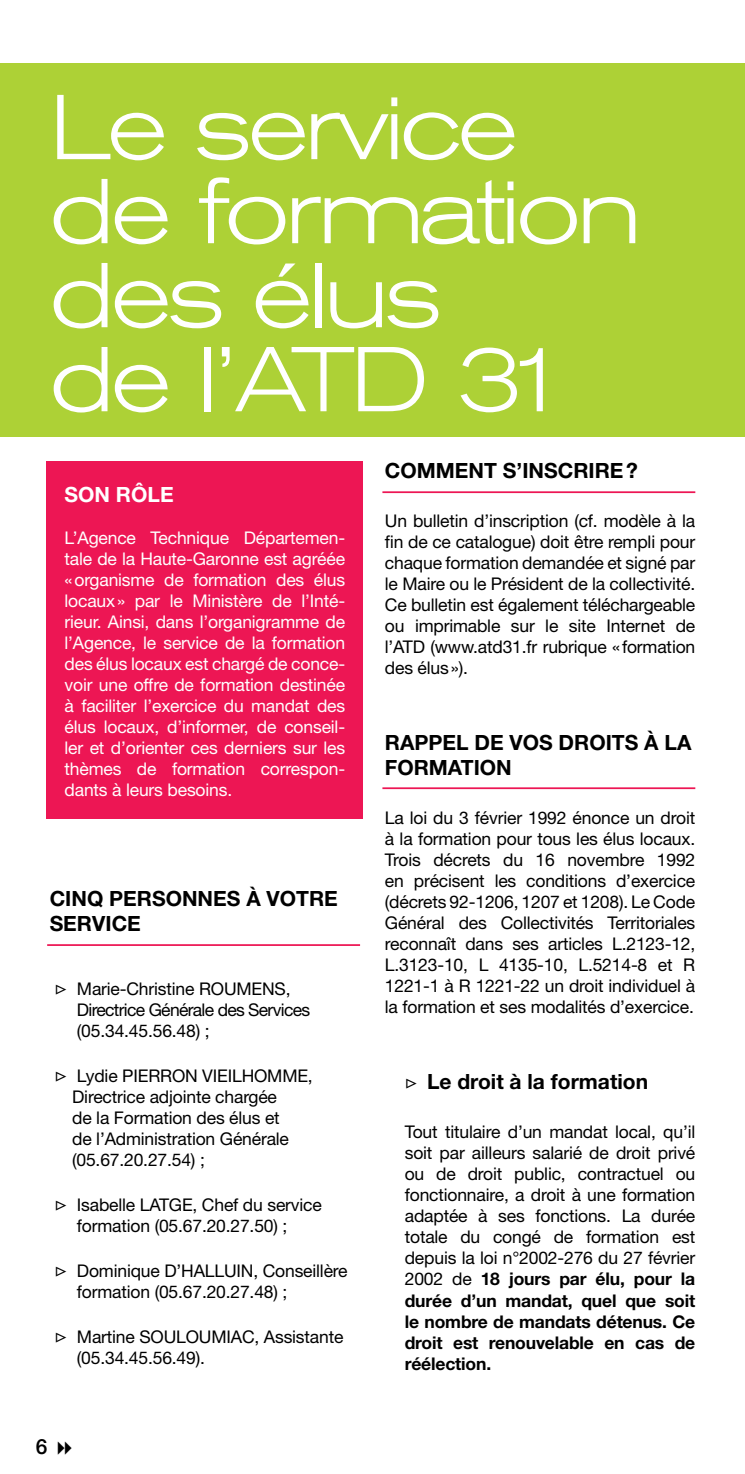
<style>
.page{position:relative;width:745px;height:1474px;background:#fff}
.page>*{position:absolute;margin:0;border:0;box-sizing:border-box;transform-origin:0 0}
.t1{font:300 91px/84px "Akzidenz Grot Ext BQ";letter-spacing:-.04em;color:#fff}
.t2{font:700 21px/25.2px "Helvetica Neue LT";color:#000}
.t3{font:700 21px "Helvetica Neue LT";color:#fff}
.t4{font:500 21px "Helvetica Neue LT";color:#000}
.t5{font:17.5px/21px "Helvetica Neue LT";letter-spacing:-.01em;color:#000}
.t6{font:17.5px/21px "Helvetica Neue LT";letter-spacing:-.01em;color:#fff;text-align:justify}
.t7{font:17.5px/21px "Helvetica Neue LT";letter-spacing:-.04em;color:#000}
.s1{font-family:"Minion Pro";font-size:21px}
.s2{font-family:"Minion Pro";font-weight:400}
.s3{font-weight:700}
</style>
<div class="page">
<div style="left:46px;top:461px;width:316px;height:358px;background:#ed1654"></div>
<div style="left:0;top:63px;width:744px;height:374px;background:#add136"></div>
<hr style="left:47px;top:944px;width:313px;height:2px;background:#ed1654">
<hr style="left:382px;top:787px;width:312px;height:2px;background:#ed1654">
<hr style="left:382px;top:491px;width:312px;height:2px;background:#ed1654">
<h1 class="t1" style="left:50px;top:87px;width:593px">Le service de formation des élus<br>de l’ATD 31</h1>
<p class="t3" style="left:64px;top:481px;width:110px">SON RÔLE</p>
<p class="t6" style="left:64px;top:527px;width:282px">L’Agence Technique Départemen&shy;tale de la Haute-Garonne est agréée «organisme de formation des élus locaux» par le Ministère de l’Inté&shy;rieur. Ainsi, dans l’organigramme de l’Agence, le service de la formation des élus locaux est chargé de conce&shy;voir une offre de formation destinée à faciliter l’exercice du mandat des élus locaux, d’informer, de conseil&shy;ler et d’orienter ces derniers sur les thèmes de formation correspon&shy;dants à leurs besoins.</p>
<p class="t2" style="left:50px;top:885px;width:289px">CINQ PERSONNES À VOTRE<br>SERVICE</p>
<p class="t7" style="left:77px;top:977px;width:235px;text-indent:-22px"><span class="s1">▷</span> Marie-Christine ROUMENS,<br>Directrice Générale des Services (05.34.45.56.48) ;</p>
<p class="t5" style="left:72px;top:1064px;width:242px;text-indent:-17px"><span class="s1">▷</span> Lydie PIERRON VIEILHOMME,<br>Directrice adjointe chargée<br>de la Formation des élus et<br>de l’Administration Générale (05.67.20.27.54) ;</p>
<p class="t5" style="left:77px;top:1193px;width:246px;text-indent:-22px"><span class="s1">▷</span> Isabelle LATGE, Chef du service formation (05.67.20.27.50) ;</p>
<p class="t5" style="left:77px;top:1259px;width:272px;text-indent:-22px"><span class="s1">▷</span> Dominique D’HALLUIN, Conseillère formation (05.67.20.27.48) ;</p>
<p class="t5" style="left:77px;top:1325px;width:268px;text-indent:-22px"><span class="s1">▷</span> Martine SOULOUMIAC, Assistante (05.34.45.56.49).</p>
<p class="t4" style="left:36px;top:1433px;width:13px">6</p>
<p class="t2" style="left:384px;top:457px;width:254px">COMMENT S’INSCRIRE?</p>
<p class="t5" style="left:384px;top:510px;width:312px;text-align:justify">Un bulletin d’inscription (cf. modèle à la fin de ce catalogue) doit être rempli pour chaque formation demandée et signé par le Maire ou le Président de la collectivité.<br>Ce bulletin est également téléchargeable ou imprimable sur le site Internet de l’ATD (www.atd31.fr rubrique «formation des élus»).</p>
<p class="t2" style="left:384px;top:729px;width:308px">RAPPEL DE VOS DROITS À LA<br>FORMATION</p>
<p class="t5" style="left:384px;top:807px;width:312px;text-align:justify">La loi du 3 février 1992 énonce un droit à la formation pour tous les élus locaux.<br>Trois décrets du 16 novembre 1992 en précisent les conditions d’exercice (décrets 92-1206, 1207 et 1208). Le Code Général des Collectivités Territoriales reconnaît dans ses articles L.2123-12, L.3123-10, L 4135-10, L.5214-8 et R 1221-1 à R 1221-22 un droit individuel à la formation et ses modalités d’exercice.</p>
<p class="t2" style="left:404px;top:1068px;width:245px"><span class="s2">▷</span> Le droit à la formation</p>
<p class="t5" style="left:404px;top:1121px;width:292px;text-align:justify">Tout titulaire d’un mandat local, qu’il soit par ailleurs salarié de droit privé ou de droit public, contractuel ou fonctionnaire, a droit à une formation adaptée à ses fonctions. La durée totale du congé de formation est depuis la loi n°2002-276 du 27 février 2002 de <span class="s3">18 jours par élu, pour la durée d’un mandat, quel que soit le nombre de mandats détenus. Ce droit est renouvelable en cas de réélection.</span></p>
</div>
